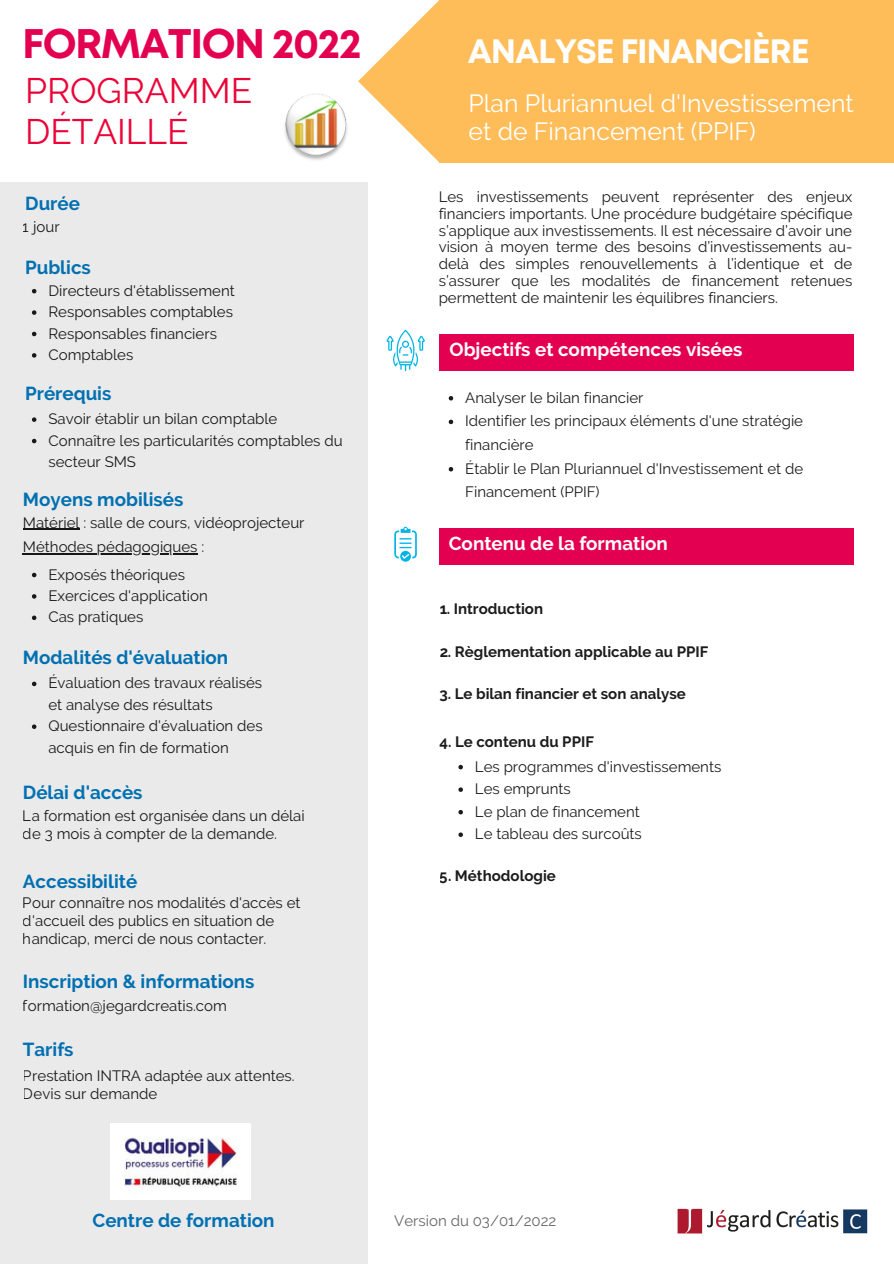
<style>
.page{position:relative;width:894px;height:1264px;background:#fff}
.page>*{position:absolute;margin:0;border:0;box-sizing:border-box;transform-origin:0 0}
.t1{font:700 41.25px "Mont";letter-spacing:-.035em;color:#e40050}
.t2{font:35.25px "Raleway";color:#ea0437}
.t3{font:700 33.75px "Mont";letter-spacing:-.035em;color:#fff}
.t4{font:24.75px "Raleway";color:#fff}
.t5{font:700 18.75px "Raleway";color:#0070b2}
.t6{font:700 18.75px "Raleway";color:#fff}
.t7{font:15px/21.5px "Raleway";color:#000}
.t8{font:700 15px "Raleway";color:#000}
.t9{font:15px "Raleway";color:#545454}
</style>
<div class="page">
<svg style="left:358px;top:0;width:81px;height:162px"></svg>
<div style="left:439px;top:0;width:454px;height:162px;background:#ffbd59"></div>
<div style="left:0;top:182px;width:367px;height:1081px;background:#eaeaea"></div>
<div style="left:439px;top:334px;width:414px;height:36px;background:#e40050"></div>
<svg style="left:386px;top:329px;width:39px;height:42px"></svg>
<svg style="left:394px;top:527px;width:22px;height:34px"></svg>
<div style="left:438px;top:528px;width:415px;height:36px;background:#e40050"></div>
<img style="left:677px;top:1208px;width:191px;height:26px">
<img style="left:284px;top:94px;width:64px;height:66px">
<svg style="left:448px;top:396px;width:5px;height:4px"></svg>
<svg style="left:448px;top:419px;width:5px;height:5px"></svg>
<svg style="left:448px;top:467px;width:5px;height:4px"></svg>
<svg style="left:32px;top:289px;width:4px;height:4px"></svg>
<svg style="left:32px;top:310px;width:4px;height:5px"></svg>
<svg style="left:32px;top:332px;width:4px;height:4px"></svg>
<svg style="left:32px;top:353px;width:4px;height:4px"></svg>
<hr style="left:23px;top:553px;width:74px;height:1px;background:#000">
<hr style="left:97px;top:553px;width:100px;height:1px;background:#000">
<svg style="left:32px;top:572px;width:4px;height:5px"></svg>
<svg style="left:32px;top:594px;width:4px;height:4px"></svg>
<svg style="left:32px;top:615px;width:4px;height:5px"></svg>
<svg style="left:32px;top:681px;width:4px;height:5px"></svg>
<svg style="left:32px;top:724px;width:4px;height:5px"></svg>
<svg style="left:32px;top:417px;width:4px;height:5px"></svg>
<svg style="left:32px;top:439px;width:4px;height:4px"></svg>
<svg style="left:458px;top:765px;width:5px;height:4px"></svg>
<svg style="left:458px;top:787px;width:5px;height:5px"></svg>
<svg style="left:458px;top:810px;width:5px;height:4px"></svg>
<svg style="left:458px;top:832px;width:5px;height:5px"></svg>
<img style="left:110px;top:1123px;width:141px;height:76px">
<hr style="left:23px;top:529px;width:56px;height:1px;background:#000">
<p class="t1" style="left:22px;top:28px;width:341px">FORMATION 2022</p>
<p class="t2" style="left:25px;top:70px;width:228px">PROGRAMME</p>
<p class="t2" style="left:25px;top:111px;width:165px">DÉTAILLÉ</p>
<p class="t5" style="left:25px;top:192px;width:56px">Durée</p>
<p class="t7" style="left:23px;top:216px;width:38px">1 jour</p>
<p class="t5" style="left:25px;top:256px;width:67px">Publics</p>
<p class="t7" style="left:48px;top:280px;width:188px">Directeurs d'établissement<br>Responsables comptables<br>Responsables financiers<br>Comptables</p>
<p class="t5" style="left:25px;top:382px;width:88px">Prérequis</p>
<p class="t7" style="left:48px;top:408px;width:296px">Savoir établir un bilan comptable<br>Connaître les particularités comptables du secteur SMS</p>
<p class="t5" style="left:23px;top:488px;width:162px">Moyens mobilisés</p>
<p class="t7" style="left:23px;top:533px;width:183px;line-height:27.6px;text-align:center">Méthodes pédagogiques :<br>Exposés théoriques</p>
<p class="t7" style="left:48px;top:585px;width:161px">Exercices d'application<br>Cas pratiques</p>
<p class="t5" style="left:23px;top:646px;width:207px">Modalités d'évaluation</p>
<p class="t7" style="left:48px;top:672px;width:216px">Évaluation des travaux réalisés et analyse des résultats<br>Questionnaire d'évaluation des acquis en fin de formation</p>
<p class="t5" style="left:23px;top:781px;width:121px">Délai d'accès</p>
<p class="t7" style="left:23px;top:807px;width:283px;line-height:18px">La formation est organisée dans un délai de 3 mois à compter de la demande.</p>
<p class="t5" style="left:23px;top:870px;width:116px">Accessibilité</p>
<p class="t7" style="left:23px;top:893px;width:279px;line-height:18px">Pour connaître nos modalités d'accès et d'accueil des publics en situation de handicap, merci de nous contacter.</p>
<p class="t5" style="left:23px;top:970px;width:233px">Inscription &amp; informations</p>
<p class="t7" style="left:23px;top:994px;width:205px">formation@jegardcreatis.com</p>
<p class="t7" style="left:23px;top:511px;width:283px">Matériel : salle de cours, vidéoprojecteur</p>
<p class="t5" style="left:23px;top:1038px;width:52px">Tarifs</p>
<p class="t7" style="left:23px;top:1066px;width:273px;line-height:18px">Prestation INTRA adaptée aux attentes.<br>Devis sur demande</p>
<p class="t3" style="left:467px;top:39px;width:343px">ANALYSE FINANCIÈRE</p>
<p class="t4" style="left:468px;top:89px;width:387px">Plan Pluriannuel d'Investissement</p>
<p class="t4" style="left:468px;top:117px;width:289px">et de Financement (PPIF)</p>
<p class="t7" style="left:438px;top:188px;width:415px;line-height:17px;text-align:justify">Les investissements peuvent représenter des enjeux financiers importants. Une procédure budgétaire spécifique s’applique aux investissements. Il est nécessaire d’avoir une vision à moyen terme des besoins d’investissements au&shy;delà des simples renouvellements à l’identique et de s’assurer que les modalités de financement retenues permettent de maintenir les équilibres financiers.</p>
<p class="t6" style="left:449px;top:338px;width:294px">Objectifs et compétences visées</p>
<p class="t7" style="left:465px;top:385px;width:339px;line-height:23.7px">Analyser le bilan financier<br>Identifier les principaux éléments d'une stratégie financière<br>Établir le Plan Pluriannuel d'Investissement et de Financement (PPIF)</p>
<p class="t6" style="left:448px;top:532px;width:220px">Contenu de la formation</p>
<p class="t8" style="left:439px;top:600px;width:105px">1. Introduction</p>
<p class="t8" style="left:439px;top:642px;width:270px">2. Règlementation applicable au PPIF</p>
<p class="t8" style="left:439px;top:685px;width:248px">3. Le bilan financier et son analyse</p>
<p class="t8" style="left:439px;top:733px;width:156px">4. Le contenu du PPIF</p>
<p class="t7" style="left:475px;top:755px;width:248px;line-height:22.5px">Les programmes d'investissements<br>Les emprunts<br>Le plan de financement<br>Le tableau des surcoûts</p>
<p class="t8" style="left:439px;top:867px;width:118px">5. Méthodologie</p>
<p class="t5" style="left:92px;top:1209px;width:183px">Centre de formation</p>
<p class="t9" style="left:394px;top:1212px;width:163px">Version du 03/01/2022</p>
</div>
